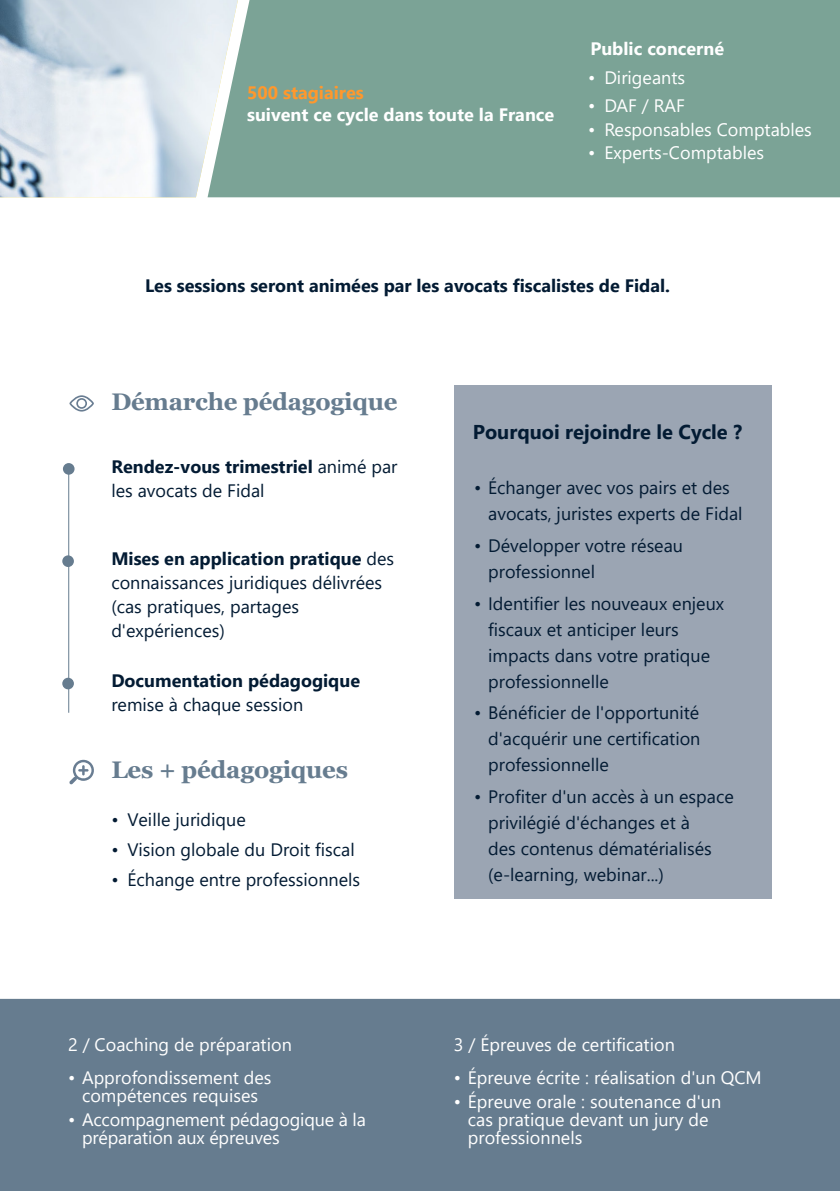
<style>
.page{position:relative;width:840px;height:1191px;background:#fff}
.page>*{position:absolute;margin:0;border:0;box-sizing:border-box;transform-origin:0 0}
.t1{font:700 24px "Georgia";letter-spacing:-.01em;color:#667c8f}
.t2{font:700 20px "Segoe UI";color:#031b33}
.t3{font:18px/26px "Segoe UI";color:#031b33}
.t4{font:18px/18px "Segoe UI";color:#fff}
.t5{font:700 18px/24px "Segoe UI";color:#031b33}
.t6{font:700 18px "Segoe UI";color:#fff}
.t7{font:700 18px "Segoe UI";color:#ff982d}
.s1{font-weight:700}
.s2{font-weight:400}
</style>
<div class="page">
<div style="left:0;top:998px;width:839px;height:193px;background:#667c8f"></div>
<div style="left:241px;top:0;width:598px;height:197px;background:#7ba396"></div>
<img style="left:0;top:0;width:241px;height:197px">
<div style="left:454px;top:385px;width:317px;height:514px;background:#9ba5b3"></div>
<hr style="left:68px;top:464px;width:1px;height:248px;background:#667c8f">
<svg style="left:69px;top:395px;width:25px;height:16px"></svg>
<svg style="left:69px;top:760px;width:25px;height:24px"></svg>
<div style="left:63px;top:463px;width:11px;height:12px;background:#667c8f;border-radius:50%"></div>
<div style="left:62px;top:555px;width:12px;height:12px;background:#667c8f;border-radius:50%"></div>
<div style="left:62px;top:677px;width:12px;height:12px;background:#667c8f;border-radius:50%"></div>
<p class="t7" style="left:247px;top:76px;width:118px">500 stagiaires</p>
<p class="t6" style="left:247px;top:97px;width:308px">suivent ce cycle dans toute la France</p>
<p class="t6" style="left:590px;top:32px;width:135px">Public concerné</p>
<p class="t4" style="left:588px;top:67px;width:98px">• Dirigeants</p>
<p class="t4" style="left:588px;top:95px;width:98px">• DAF / RAF</p>
<p class="t4" style="left:588px;top:119px;width:225px">• Responsables Comptables</p>
<p class="t4" style="left:588px;top:142px;width:177px">• Experts-Comptables</p>
<p class="t5" style="left:145px;top:272px;width:526px">Les sessions seront animées par les avocats fiscalistes de Fidal.</p>
<p class="t1" style="left:111px;top:387px;width:287px">Démarche pédagogique</p>
<p class="t3" style="left:111px;top:453px;width:287px;line-height:24px"><span class="s1">Rendez-vous trimestriel</span> animé par les avocats de Fidal</p>
<p class="t3" style="left:111px;top:545px;width:284px;line-height:24px"><span class="s1">Mises en application pratique</span> des connaissances juridiques délivrées (cas pratiques, partages d'expériences)</p>
<p class="t5" style="left:111px;top:667px;width:250px">Documentation pédagogique <span class="s2">remise à chaque session</span></p>
<p class="t1" style="left:111px;top:754px;width:238px">Les + pédagogiques</p>
<p class="t3" style="left:111px;top:805px;width:136px">• Veille juridique</p>
<p class="t3" style="left:111px;top:835px;width:245px">• Vision globale du Droit fiscal</p>
<p class="t3" style="left:111px;top:864px;width:250px">• Échange entre professionnels</p>
<p class="t2" style="left:472px;top:413px;width:271px">Pourquoi rejoindre le Cycle ?</p>
<p class="t3" style="left:488px;top:473px;width:256px;text-indent:-14px">• Échanger avec vos pairs et des avocats, juristes experts de Fidal</p>
<p class="t3" style="left:488px;top:531px;width:196px;text-indent:-14px">• Développer votre réseau professionnel</p>
<p class="t3" style="left:488px;top:588px;width:237px;text-indent:-14px">• Identifier les nouveaux enjeux fiscaux et anticiper leurs impacts dans votre pratique professionnelle</p>
<p class="t3" style="left:488px;top:698px;width:214px;text-align:justify;text-indent:-14px">• Bénéficier de l'opportunité d'acquérir une certification professionnelle</p>
<p class="t3" style="left:488px;top:782px;width:247px;text-indent:-14px">• Profiter d'un accès à un espace privilégié d'échanges et à<br>des contenus dématérialisés (e-learning, webinar...)</p>
<p class="t4" style="left:68px;top:1034px;width:225px">2 / Coaching de préparation</p>
<p class="t4" style="left:68px;top:1067px;width:205px;text-align:center">• Approfondissement des compétences requises</p>
<p class="t4" style="left:82px;top:1109px;width:285px;text-indent:-14px">• Accompagnement pédagogique à la préparation aux épreuves</p>
<p class="t4" style="left:453px;top:1034px;width:222px">3 / Épreuves de certification</p>
<p class="t4" style="left:453px;top:1067px;width:309px">• Épreuve écrite : réalisation d'un QCM</p>
<p class="t4" style="left:467px;top:1091px;width:255px;text-indent:-14px">• Épreuve orale : soutenance d'un cas pratique devant un jury de professionnels</p>
</div>
